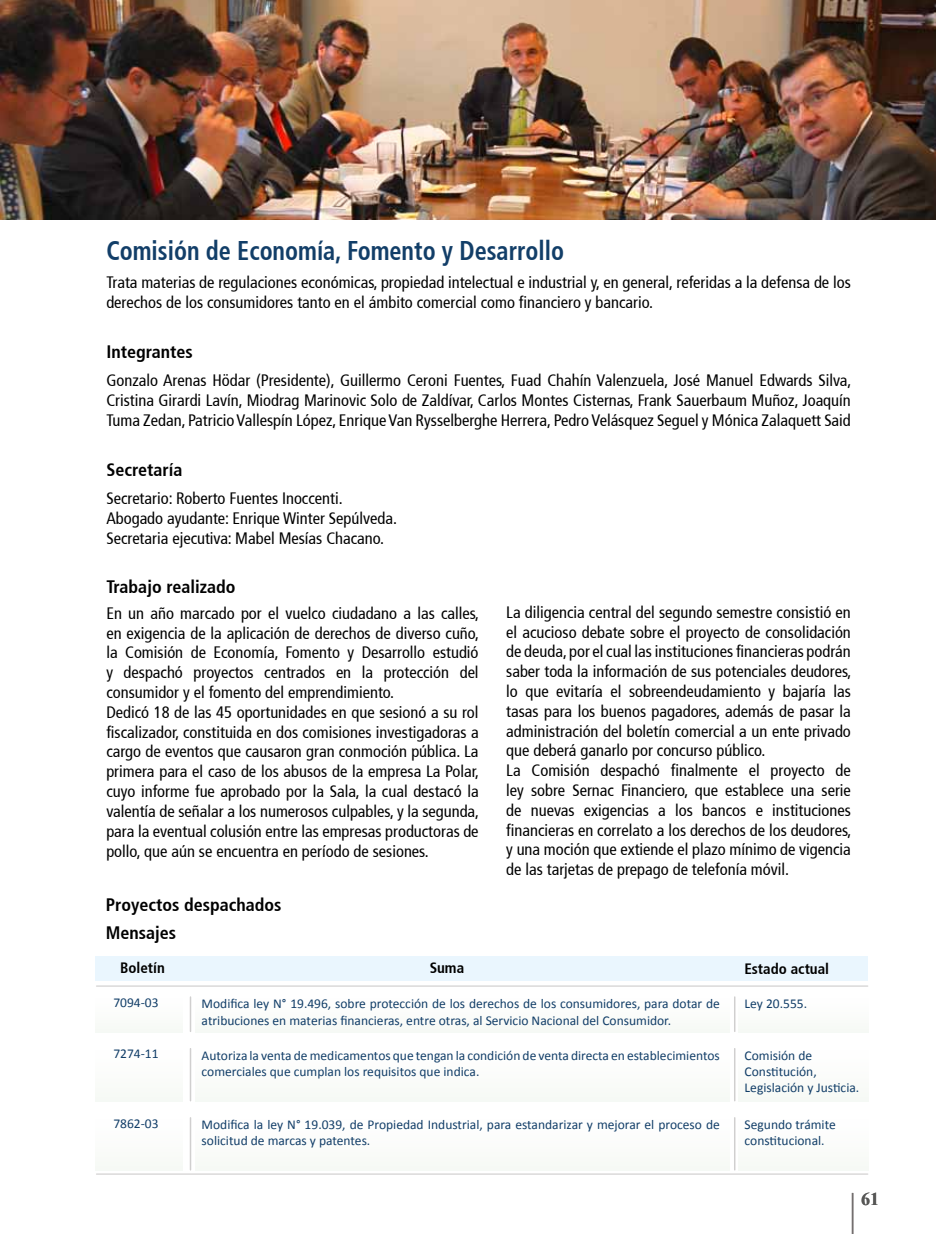
<style>
.page{position:relative;width:936px;height:1234px;background:#fff}
.page>*{position:absolute;margin:0;border:0;box-sizing:border-box;transform-origin:0 0}
.t1{font:700 condensed 27px "Frutiger 67";color:#123e68;scale:.9 1}
.t2{font:700 condensed 18px/28.7px "Frutiger 67";color:#000}
.t3{font:700 18px "Times New Roman";color:#575756}
.t4{font:condensed 16.5px/19.8px "Frutiger 57";color:#000}
.t5{font:700 condensed 15px "Frutiger 67";color:#000}
.t6{font:13.5px/16.2px "Calibri";color:#123e68}
</style>
<div class="page">
<img style="left:0;top:0;width:935px;height:219px">
<div style="left:95px;top:956px;width:772px;height:24px;background:#eaf6fe"></div>
<div style="left:196px;top:994px;width:533px;height:37px;background:#fbfcfb"></div>
<div style="left:95px;top:994px;width:87px;height:37px;background:#fbfcfb"></div>
<div style="left:738px;top:994px;width:130px;height:37px;background:#fbfcfb"></div>
<hr style="left:190px;top:996px;width:1px;height:35px;background:#736f6f">
<hr style="left:734px;top:996px;width:1px;height:35px;background:#736f6f">
<div style="left:196px;top:1045px;width:533px;height:56px;background:#fbfcfb"></div>
<div style="left:95px;top:1045px;width:87px;height:56px;background:#fbfcfb"></div>
<div style="left:738px;top:1045px;width:130px;height:56px;background:#fbfcfb"></div>
<hr style="left:190px;top:1048px;width:1px;height:52px;background:#736f6f">
<hr style="left:734px;top:1048px;width:1px;height:52px;background:#736f6f">
<div style="left:196px;top:1114px;width:533px;height:56px;background:#fbfcfb"></div>
<div style="left:95px;top:1114px;width:87px;height:56px;background:#fbfcfb"></div>
<div style="left:738px;top:1114px;width:130px;height:56px;background:#fbfcfb"></div>
<hr style="left:190px;top:1117px;width:1px;height:52px;background:#736f6f">
<hr style="left:734px;top:1117px;width:1px;height:52px;background:#736f6f">
<hr style="left:97px;top:985px;width:770px;height:1px;background:#736f6f">
<hr style="left:97px;top:1172px;width:770px;height:2px;background:#736f6f">
<hr style="left:851px;top:1192px;width:2px;height:41px;background:#736f6f">
<h1 class="t1" style="left:106px;top:234px;width:510px">Comisión de Economía, Fomento y Desarrollo</h1>
<p class="t4" style="left:106px;top:272px;width:746px">Trata materias de regulaciones económicas, propiedad intelectual e industrial y, en general, referidas a la defensa de los derechos de los consumidores tanto en el ámbito comercial como financiero y bancario.</p>
<p class="t2" style="left:106px;top:337px;width:88px">Integrantes</p>
<p class="t4" style="left:106px;top:370px;width:746px;text-align:justify">Gonzalo Arenas Hödar (Presidente), Guillermo Ceroni Fuentes, Fuad Chahín Valenzuela, José Manuel Edwards Silva, Cristina Girardi Lavín, Miodrag Marinovic Solo de Zaldívar, Carlos Montes Cisternas, Frank Sauerbaum Muñoz, Joaquín Tuma Zedan, Patricio Vallespín López, Enrique Van Rysselberghe Herrera, Pedro Velásquez Seguel y Mónica Zalaquett Said</p>
<p class="t2" style="left:106px;top:455px;width:78px">Secretaría</p>
<p class="t4" style="left:106px;top:488px;width:292px">Secretario: Roberto Fuentes Inoccenti.<br>Abogado ayudante: Enrique Winter Sepúlveda.<br>Secretaria ejecutiva: Mabel Mesías Chacano.</p>
<p class="t2" style="left:106px;top:573px;width:131px">Trabajo realizado</p>
<p class="t4" style="left:106px;top:603px;width:374px">En un año marcado por el vuelco ciudadano a las calles, en exigencia de la aplicación de derechos de diverso cuño, la Comisión de Economía, Fomento y Desarrollo estudió y despachó proyectos centrados en la protección del consumidor y el fomento del emprendimiento.<br>Dedicó 18 de las 45 oportunidades en que sesionó a su rol fiscalizador, constituida en dos comisiones investigadoras a cargo de eventos que causaron gran conmoción pública. La primera para el caso de los abusos de la empresa La Polar, cuyo informe fue aprobado por la Sala, la cual destacó la valentía de señalar a los numerosos culpables, y la segunda, para la eventual colusión entre las empresas productoras de pollo, que aún se encuentra en período de sesiones.</p>
<p class="t4" style="left:506px;top:602px;width:347px">La diligencia central del segundo semestre consistió en el acucioso debate sobre el proyecto de consolidación de deuda, por el cual las instituciones financieras podrán saber toda la información de sus potenciales deudores, lo que evitaría el sobreendeudamiento y bajaría las tasas para los buenos pagadores, además de pasar la administración del boletín comercial a un ente privado que deberá ganarlo por concurso público.<br>La Comisión despachó finalmente el proyecto de ley sobre Sernac Financiero, que establece una serie de nuevas exigencias a los bancos e instituciones financieras en correlato a los derechos de los deudores, y una moción que extiende el plazo mínimo de vigencia de las tarjetas de prepago de telefonía móvil.</p>
<p class="t2" style="left:106px;top:889px;width:177px">Proyectos despachados<br>Mensajes</p>
<p class="t5" style="left:120px;top:958px;width:46px">Boletín</p>
<p class="t5" style="left:429px;top:958px;width:36px">Suma</p>
<p class="t5" style="left:744px;top:959px;width:86px">Estado actual</p>
<p class="t6" style="left:113px;top:994px;width:47px">7094-03</p>
<p class="t6" style="left:113px;top:1045px;width:47px">7274-11</p>
<p class="t6" style="left:113px;top:1114px;width:47px">7862-03</p>
<p class="t6" style="left:202px;top:995px;width:519px">Modifica ley N° 19.496, sobre protección de los derechos de los consumidores, para dotar de atribuciones en materias financieras, entre otras, al Servicio Nacional del Consumidor.</p>
<p class="t6" style="left:202px;top:1046px;width:519px">Autoriza la venta de medicamentos que tengan la condición de venta directa en establecimientos comerciales que cumplan los requisitos que indica.</p>
<p class="t6" style="left:202px;top:1115px;width:519px">Modifica la ley N° 19.039, de Propiedad Industrial, para estandarizar y mejorar el proceso de solicitud de marcas y patentes.</p>
<p class="t6" style="left:744px;top:995px;width:64px">Ley 20.555.</p>
<p class="t6" style="left:744px;top:1046px;width:116px">Comisión de<br>Constitución,<br>Legislación y Justicia.</p>
<p class="t6" style="left:744px;top:1115px;width:93px">Segundo trámite constitucional.</p>
<p class="t3" style="left:861px;top:1186px;width:19px">61</p>
</div>
